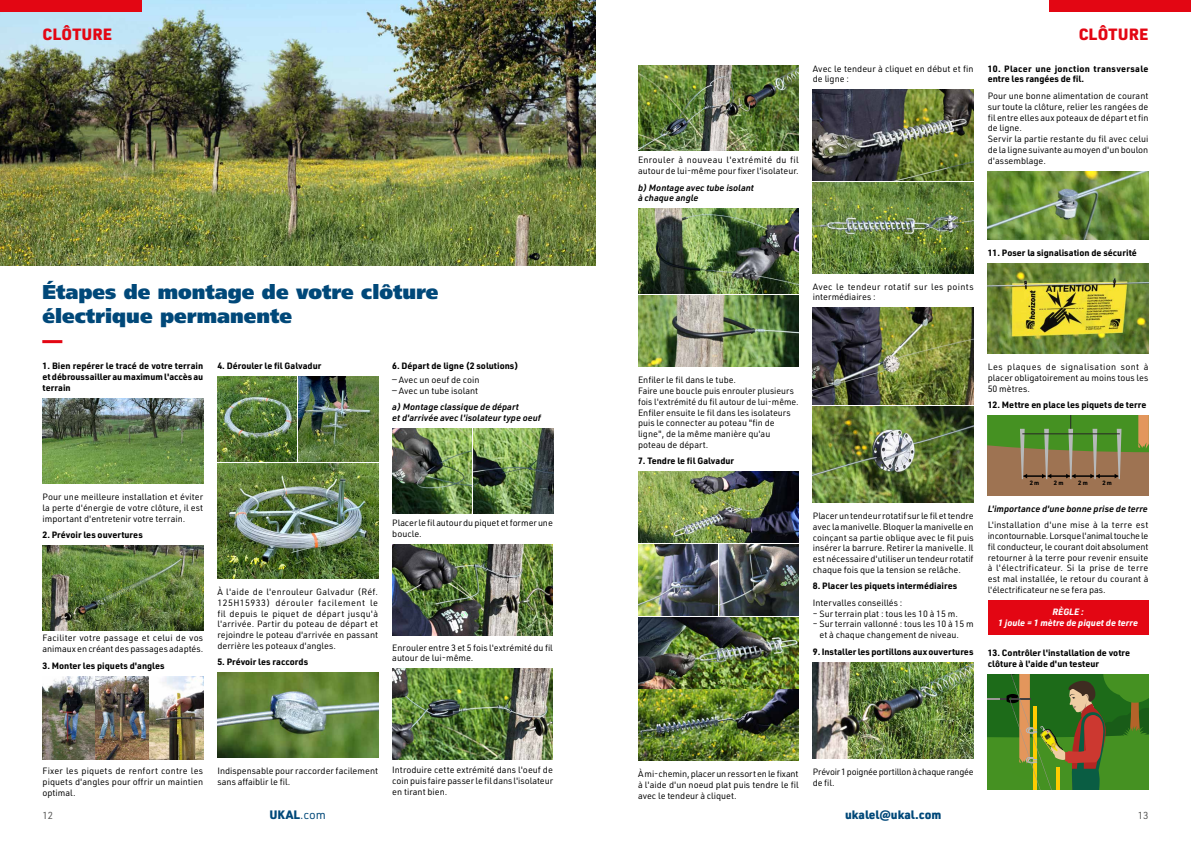
<style>
.page{position:relative;width:1191px;height:842px;background:#fff}
.page>*{position:absolute;margin:0;border:0;box-sizing:border-box;transform-origin:0 0}
.t1{font:900 20px/24px "Frutiger LT Pro";color:#004879}
.t2{font:900 20px "Frutiger LT Pro";color:#e30613}
.t3{font:900 16px "URWDIN";letter-spacing:.015em;color:#e30613}
.t4{font:900 12px "URWDIN";color:#004879}
.t5{font:10px "URWDIN";color:#575756}
.t6{font:9px/10.8px "URWDIN";color:#000}
.t7{font:700 9px/10.8px "URWDIN";color:#000}
.t8{font:italic 600 9px/10.8px "URWDIN";color:#000}
.t9{font:700 9px/10.8px "URWDIN";letter-spacing:.03em;color:#000}
.t10{font:9px/10.8px "URWDIN";letter-spacing:.03em;color:#000}
.t11{font:9px/10.8px "URWDIN";letter-spacing:-.02em;color:#000}
.t12{font:italic 700 9px/10.8px "URWDIN";color:#fff;text-align:center}
.t13{font:700 6.1px "URWDIN";color:#000}
.s1{font-weight:400}
</style>
<div class="page">
<img style="left:0;top:0;width:595px;height:265px">
<div style="left:0;top:0;width:142px;height:11px;background:#e30613"></div>
<div style="left:1049px;top:0;width:142px;height:11px;background:#e30613"></div>
<img style="left:638px;top:65px;width:160px;height:85px">
<img style="left:638px;top:209px;width:160px;height:85px">
<img style="left:638px;top:296px;width:160px;height:71px">
<img style="left:638px;top:472px;width:160px;height:71px">
<img style="left:638px;top:544px;width:79px;height:71px">
<img style="left:719px;top:544px;width:80px;height:71px">
<img style="left:638px;top:617px;width:160px;height:71px">
<img style="left:638px;top:690px;width:160px;height:71px">
<img style="left:813px;top:90px;width:160px;height:183px">
<img style="left:813px;top:308px;width:160px;height:96px">
<img style="left:813px;top:406px;width:160px;height:96px">
<img style="left:813px;top:662px;width:160px;height:97px">
<img style="left:987px;top:171px;width:161px;height:68px">
<img style="left:987px;top:263px;width:161px;height:91px">
<svg style="left:987px;top:416px;width:161px;height:79px;background:#7e8145"></svg>
<hr style="left:1022px;top:433px;width:97px;height:1px;background:#262626">
<div style="left:987px;top:600px;width:161px;height:35px;background:#e30613"></div>
<svg style="left:987px;top:675px;width:161px;height:115px;background:#507927"></svg>
<img style="left:43px;top:398px;width:160px;height:85px">
<img style="left:43px;top:545px;width:160px;height:85px">
<img style="left:43px;top:676px;width:53px;height:84px">
<img style="left:96px;top:676px;width:54px;height:84px">
<img style="left:150px;top:676px;width:53px;height:84px">
<img style="left:217px;top:377px;width:80px;height:85px">
<img style="left:299px;top:377px;width:79px;height:85px">
<img style="left:217px;top:464px;width:161px;height:114px">
<img style="left:217px;top:673px;width:161px;height:85px">
<img style="left:392px;top:428px;width:79px;height:85px">
<img style="left:474px;top:428px;width:79px;height:85px">
<img style="left:392px;top:545px;width:161px;height:90px">
<img style="left:392px;top:669px;width:161px;height:90px">
<h2 class="t3" style="left:43px;top:23px;width:71px">CLÔTURE</h2>
<h2 class="t3" style="left:1078px;top:23px;width:71px">CLÔTURE</h2>
<h1 class="t1" style="left:43px;top:279px;width:397px">Étapes de montage de votre clôture électrique permanente</h1>
<h1 class="t2" style="left:43px;top:327px;width:21px">—</h1>
<p class="t7" style="left:43px;top:360px;width:162px;text-align:justify">1. Bien repérer le tracé de votre terrain et débroussailler au maximum l'accès au terrain</p>
<p class="t7" style="left:217px;top:360px;width:105px">4. Dérouler le fil Galvadur</p>
<p class="t7" style="left:392px;top:360px;width:128px">6. Départ de ligne (2 solutions)</p>
<p class="t6" style="left:392px;top:374px;width:89px">— Avec un oeuf de coin</p>
<p class="t6" style="left:392px;top:385px;width:88px">— Avec un tube isolant</p>
<p class="t8" style="left:392px;top:401px;width:150px">a) Montage classique de départ<br>et d'arrivée avec l'isolateur type oeuf</p>
<p class="t6" style="left:43px;top:491px;width:162px;text-align:justify">Pour une meilleure installation et éviter la perte d'énergie de votre clôture, il est important d'entretenir votre terrain.</p>
<p class="t7" style="left:43px;top:529px;width:102px">2. Prévoir les ouvertures</p>
<p class="t6" style="left:392px;top:518px;width:162px">Placer le fil autour du piquet et former une boucle.</p>
<p class="t6" style="left:43px;top:632px;width:162px">Faciliter votre passage et celui de vos animaux en créant des passages adaptés.</p>
<p class="t7" style="left:43px;top:659px;width:124px">3. Monter les piquets d'angles</p>
<p class="t6" style="left:217px;top:586px;width:162px;text-align:justify">À l'aide de l'enrouleur Galvadur (Réf.<br>125H15933) dérouler facilement le fil depuis le piquet de départ jusqu'à l'arrivée. Partir du poteau de départ et rejoindre le poteau d'arrivée en passant derrière les poteaux d'angles.</p>
<p class="t7" style="left:217px;top:656px;width:92px">5. Prévoir les raccords</p>
<p class="t6" style="left:392px;top:642px;width:162px">Enrouler entre 3 et 5 fois l'extrémité du fil autour de lui-même.</p>
<p class="t6" style="left:43px;top:765px;width:162px;text-align:justify">Fixer les piquets de renfort contre les piquets d'angles pour offrir un maintien optimal.</p>
<p class="t6" style="left:217px;top:765px;width:162px">Indispensable pour raccorder facilement sans affaiblir le fil.</p>
<p class="t6" style="left:392px;top:764px;width:162px;text-align:justify">Introduire cette extrémité dans l'oeuf de coin puis faire passer le fil dans l'isolateur en tirant bien.</p>
<p class="t6" style="left:813px;top:63px;width:162px">Avec le tendeur à cliquet en début et fin de ligne :</p>
<p class="t6" style="left:638px;top:154px;width:162px">Enrouler à nouveau l'extrémité du fil autour de lui-même pour fixer l'isolateur.</p>
<p class="t8" style="left:638px;top:182px;width:118px">b) Montage avec tube isolant à chaque angle</p>
<p class="t9" style="left:987px;top:63px;width:162px">10. Placer une jonction transversale entre les rangées de fil.</p>
<p class="t6" style="left:987px;top:90px;width:162px">Pour une bonne alimentation de courant sur toute la clôture, relier les rangées de fil entre elles aux poteaux de départ et fin de ligne.<br>Servir la partie restante du fil avec celui de la ligne suivante au moyen d'un boulon d'assemblage.</p>
<p class="t10" style="left:813px;top:281px;width:162px">Avec le tendeur rotatif sur les points intermédiaires :</p>
<p class="t7" style="left:987px;top:247px;width:151px">11. Poser la signalisation de sécurité</p>
<p class="t6" style="left:638px;top:374px;width:162px">Enfiler le fil dans le tube.<br>Faire une boucle puis enrouler plusieurs fois l'extrémité du fil autour de lui-même.<br>Enfiler ensuite le fil dans les isolateurs puis le connecter au poteau "fin de ligne", de la même manière qu'au poteau de départ.</p>
<p class="t7" style="left:638px;top:455px;width:98px">7. Tendre le fil Galvadur</p>
<p class="t6" style="left:987px;top:361px;width:162px;text-align:justify">Les plaques de signalisation sont à placer obligatoirement au moins tous les 50 mètres.</p>
<p class="t7" style="left:987px;top:399px;width:160px">12. Mettre en place les piquets de terre</p>
<p class="t6" style="left:813px;top:510px;width:162px;text-align:justify">Placer un tendeur rotatif sur le fil et tendre avec la manivelle. Bloquer la manivelle en coinçant sa partie oblique avec le fil puis insérer la barrure. Retirer la manivelle. Il est nécessaire d'utiliser un tendeur rotatif chaque fois que la tension se relâche.</p>
<p class="t7" style="left:813px;top:580px;width:146px">8. Placer les piquets intermédiaires</p>
<p class="t6" style="left:813px;top:597px;width:91px">Intervalles conseillés :</p>
<p class="t6" style="left:813px;top:608px;width:146px">– Sur terrain plat : tous les 10 à 15 m.</p>
<p class="t6" style="left:819px;top:619px;width:155px;text-indent:-7px">– Sur terrain vallonné : tous les 10 à 15 m et à chaque changement de niveau.</p>
<p class="t7" style="left:813px;top:646px;width:162px">9. Installer les portillons aux ouvertures</p>
<p class="t13" style="left:1029px;top:479px;width:11px">2 m</p>
<p class="t13" style="left:1054px;top:479px;width:11px">2 m</p>
<p class="t13" style="left:1078px;top:479px;width:11px">2 m</p>
<p class="t13" style="left:1102px;top:479px;width:11px">2 m</p>
<p class="t8" style="left:987px;top:503px;width:161px">L'importance d'une bonne prise de terre</p>
<p class="t6" style="left:987px;top:519px;width:162px;text-align:justify">L'installation d'une mise à la terre est incontournable. Lorsque l'animal touche le fil conducteur, le courant doit absolument retourner à la terre pour revenir ensuite à l'électrificateur. Si la prise de terre est mal installée, le retour du courant à l'électrificateur ne se fera pas.</p>
<p class="t12" style="left:998px;top:606px;width:141px">RÈGLE :<br>1 joule = 1 mètre de piquet de terre</p>
<p class="t7" style="left:987px;top:647px;width:144px">13. Contrôler l'installation de votre clôture à l'aide d'un testeur</p>
<p class="t6" style="left:638px;top:768px;width:162px;text-align:justify">À mi-chemin, placer un ressort en le fixant à l'aide d'un noeud plat puis tendre le fil avec le tendeur à cliquet.</p>
<p class="t11" style="left:813px;top:766px;width:162px">Prévoir 1 poignée portillon à chaque rangée de fil.</p>
<p class="t5" style="left:43px;top:809px;width:12px">12</p>
<h3 class="t4" style="left:269px;top:807px;width:58px">UKAL<span class="s1">.com</span></h3>
<h3 class="t4" style="left:845px;top:807px;width:98px">ukalel@ukal.com</h3>
<p class="t5" style="left:1137px;top:809px;width:12px">13</p>
</div>
